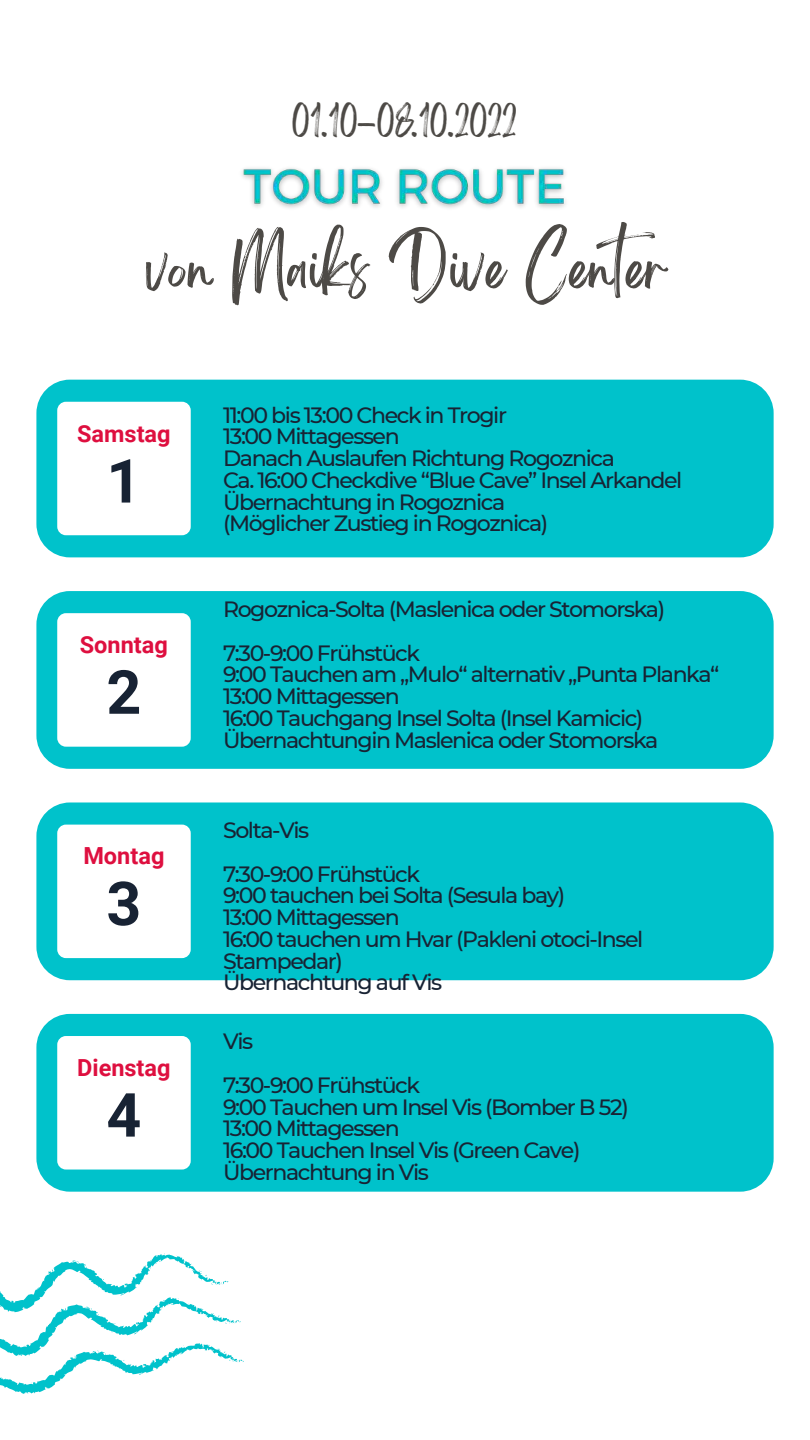
<style>
.page{position:relative;width:810px;height:1440px;background:#fff}
.page>*{position:absolute;margin:0;border:0;box-sizing:border-box;transform-origin:0 0}
.t1{font:700 60.8px "Roboto";color:#182334}
.t2{font:50.2px "Brightwall";color:#4d4a46}
.t3{font:32px "Brightwall";color:#4d4a46}
.t4{font:700 23.5px "Roboto";color:#de0f3f}
.t5{font:500 22.1px/21.8px "Montserrat";letter-spacing:-.065em;color:#182334}
</style>
<div class="page">
<div style="left:36px;top:380px;width:738px;height:177px;background:#00c2cb;border-radius:33px"></div>
<div style="left:57px;top:402px;width:134px;height:133px;background:#fff;border-radius:9px"></div>
<div style="left:36px;top:591px;width:738px;height:178px;background:#00c2cb;border-radius:33px"></div>
<div style="left:57px;top:613px;width:134px;height:134px;background:#fff;border-radius:9px"></div>
<div style="left:36px;top:802px;width:738px;height:178px;background:#00c2cb;border-radius:33px"></div>
<div style="left:57px;top:825px;width:134px;height:133px;background:#fff;border-radius:9px"></div>
<div style="left:36px;top:1014px;width:738px;height:178px;background:#00c2cb;border-radius:33px"></div>
<div style="left:57px;top:1036px;width:134px;height:134px;background:#fff;border-radius:9px"></div>
<img style="left:242px;top:168px;width:324px;height:40px">
<svg style="left:0;top:1253px;width:244px;height:141px"></svg>
<p class="t3" style="left:293px;top:111px;width:226px">01.10-08.10.2022</p>
<p class="t2" style="left:146px;top:250px;width:529px">von Maiks Dive Center</p>
<p class="t4" style="left:77px;top:420px;width:95px">Samstag</p>
<p class="t1" style="left:106px;top:446px;width:36px">1</p>
<p class="t4" style="left:80px;top:631px;width:90px">Sonntag</p>
<p class="t1" style="left:106px;top:657px;width:36px">2</p>
<p class="t4" style="left:83px;top:843px;width:83px">Montag</p>
<p class="t1" style="left:106px;top:869px;width:36px">3</p>
<p class="t4" style="left:77px;top:1054px;width:95px">Dienstag</p>
<p class="t1" style="left:106px;top:1080px;width:36px">4</p>
<p class="t5" style="left:223px;top:404px;width:286px">11:00 bis 13:00 Check in Trogir</p>
<p class="t5" style="left:223px;top:426px;width:178px">13:00 Mittagessen</p>
<p class="t5" style="left:223px;top:447px;width:393px">Danach Auslaufen Richtung Rogoznica</p>
<p class="t5" style="left:223px;top:469px;width:461px">Ca. 16:00 Checkdive “Blue Cave” Insel Arkandel</p>
<p class="t5" style="left:223px;top:491px;width:284px">Übernachtung in Rogoznica</p>
<p class="t5" style="left:223px;top:513px;width:327px">(Möglicher Zustieg in Rogoznica)</p>
<p class="t5" style="left:223px;top:598px;width:444px">Rogoznica-Solta (Maslenica oder Stomorska)</p>
<p class="t5" style="left:223px;top:642px;width:199px">7:30-9:00 Frühstück</p>
<p class="t5" style="left:223px;top:664px;width:498px">9:00 Tauchen am „Mulo“ alternativ „Punta Planka“</p>
<p class="t5" style="left:223px;top:685px;width:178px">13:00 Mittagessen</p>
<p class="t5" style="left:223px;top:707px;width:437px">16:00 Tauchgang Insel Solta (Insel Kamicic)<br>Übernachtungin Maslenica oder Stomorska</p>
<p class="t5" style="left:223px;top:819px;width:88px">Solta-Vis</p>
<p class="t5" style="left:223px;top:863px;width:199px">7:30-9:00 Frühstück</p>
<p class="t5" style="left:223px;top:884px;width:344px">9:00 tauchen bei Solta (Sesula bay)</p>
<p class="t5" style="left:223px;top:906px;width:178px">13:00 Mittagessen</p>
<p class="t5" style="left:223px;top:928px;width:422px">16:00 tauchen um Hvar (Pakleni otoci-Insel<br>Stampedar)</p>
<p class="t5" style="left:223px;top:971px;width:221px">Übernachtung auf Vis</p>
<p class="t5" style="left:223px;top:1031px;width:32px">Vis</p>
<p class="t5" style="left:223px;top:1074px;width:199px">7:30-9:00 Frühstück</p>
<p class="t5" style="left:223px;top:1096px;width:407px">9:00 Tauchen um Insel Vis (Bomber B 52)</p>
<p class="t5" style="left:223px;top:1118px;width:178px">13:00 Mittagessen</p>
<p class="t5" style="left:223px;top:1139px;width:359px">16:00 Tauchen Insel Vis (Green Cave)</p>
<p class="t5" style="left:223px;top:1161px;width:207px">Übernachtung in Vis</p>
</div>
